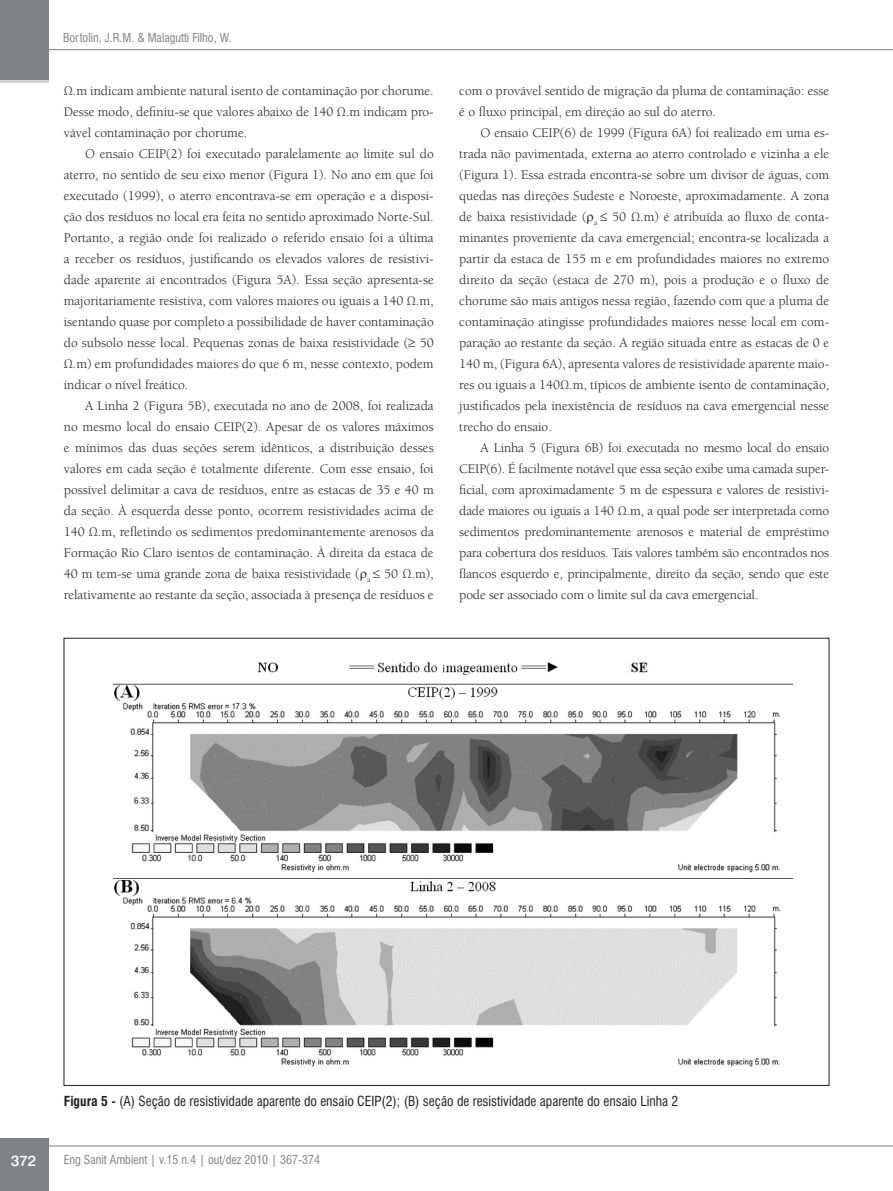
<style>
.page{position:relative;width:893px;height:1191px;background:#fff}
.page>*{position:absolute;margin:0;border:0;box-sizing:border-box;transform-origin:0 0}
.t1{font:500 15px "Swiss 721 BT";color:#fff}
._05_0_texto_txt{font:13.5px/21px "Berkeley Std";color:#231f20;text-align:justify}
._07_0_tabela-img-tit{font:condensed 13.5px "Swiss 721 BT";color:#231f20}
.t2{font:condensed 12px "Swiss 721 BT";color:#808285}
.s1{font-weight:700}
</style>
<div class="page">
<hr style="left:39px;top:49px;width:854px;height:1px;background:#808285">
<hr style="left:0;top:1145px;width:893px;height:1px;background:#808285">
<div style="left:0;top:0;width:48px;height:82px;background:#d1d2d4"></div>
<div style="left:0;top:0;width:48px;height:80px;background:#808285"></div>
<div style="left:0;top:1138px;width:48px;height:53px;background:#808285"></div>
<img style="left:113px;top:662px;width:680px;height:405px">
<p class="t2" style="left:63px;top:30px;width:170px">Bortolin, J.R.M. &amp; Malagutti Filho, W.</p>
<p class="_05_0_texto_txt" style="left:64px;top:80px;width:371px">Ω.m indicam ambiente natural isento de contaminação por chorume.<br>Desse modo, definiu-se que valores abaixo de 140 Ω.m indicam pro&shy;vável contaminação por chorume.</p>
<p class="_05_0_texto_txt" style="left:64px;top:143px;width:371px;text-indent:21px">O ensaio CEIP(2) foi executado paralelamente ao limite sul do aterro, no sentido de seu eixo menor (Figura 1). No ano em que foi executado (1999), o aterro encontrava-se em operação e a disposi&shy;ção dos resíduos no local era feita no sentido aproximado Norte-Sul.<br>Portanto, a região onde foi realizado o referido ensaio foi a última a receber os resíduos, justificando os elevados valores de resistivi&shy;dade aparente aí encontrados (Figura 5A). Essa seção apresenta-se majoritariamente resistiva, com valores maiores ou iguais a 140 Ω.m, isentando quase por completo a possibilidade de haver contaminação do subsolo nesse local. Pequenas zonas de baixa resistividade (≥ 50<br>Ω.m) em profundidades maiores do que 6 m, nesse contexto, podem indicar o nível freático.</p>
<p class="_05_0_texto_txt" style="left:64px;top:395px;width:371px;text-indent:21px">A Linha 2 (Figura 5B), executada no ano de 2008, foi realizada no mesmo local do ensaio CEIP(2). Apesar de os valores máximos e mínimos das duas seções serem idênticos, a distribuição desses valores em cada seção é totalmente diferente. Com esse ensaio, foi possível delimitar a cava de resíduos, entre as estacas de 35 e 40 m da seção. À esquerda desse ponto, ocorrem resistividades acima de 140 Ω.m, refletindo os sedimentos predominantemente arenosos da Formação Rio Claro isentos de contaminação. À direita da estaca de 40 m tem-se uma grande zona de baixa resistividade ( <sub>a</sub> ≤ 50 Ω.m), relativamente ao restante da seção, associada à presença de resíduos e</p>
<p class="_05_0_texto_txt" style="left:459px;top:80px;width:371px">com o provável sentido de migração da pluma de contaminação: esse é o fluxo principal, em direção ao sul do aterro.</p>
<p class="_05_0_texto_txt" style="left:459px;top:122px;width:371px;text-indent:21px">O ensaio CEIP(6) de 1999 (Figura 6A) foi realizado em uma es&shy;trada não pavimentada, externa ao aterro controlado e vizinha a ele (Figura 1). Essa estrada encontra-se sobre um divisor de águas, com quedas nas direções Sudeste e Noroeste, aproximadamente. A zona de baixa resistividade ( <sub>a</sub> ≤ 50 Ω.m) é atribuída ao fluxo de conta&shy;minantes proveniente da cava emergencial; encontra-se localizada a partir da estaca de 155 m e em profundidades maiores no extremo direito da seção (estaca de 270 m), pois a produção e o fluxo de chorume são mais antigos nessa região, fazendo com que a pluma de contaminação atingisse profundidades maiores nesse local em com&shy;paração ao restante da seção. A região situada entre as estacas de 0 e 140 m, (Figura 6A), apresenta valores de resistividade aparente maio&shy;res ou iguais a 140Ω.m, típicos de ambiente isento de contaminação, justificados pela inexistência de resíduos na cava emergencial nesse trecho do ensaio.</p>
<p class="_05_0_texto_txt" style="left:459px;top:437px;width:371px;text-indent:21px">A Linha 5 (Figura 6B) foi executada no mesmo local do ensaio CEIP(6). É facilmente notável que essa seção exibe uma camada super&shy;ficial, com aproximadamente 5 m de espessura e valores de resistivi&shy;dade maiores ou iguais a 140 Ω.m, a qual pode ser interpretada como sedimentos predominantemente arenosos e material de empréstimo para cobertura dos resíduos. Tais valores também são encontrados nos flancos esquerdo e, principalmente, direito da seção, sendo que este pode ser associado com o limite sul da cava emergencial.</p>
<p class="_07_0_tabela-img-tit" style="left:64px;top:1092px;width:616px"><span class="s1">Figura 5 -</span> (A) Seção de resistividade aparente do ensaio CEIP(2); (B) seção de resistividade aparente do ensaio Linha 2</p>
<p class="t1" style="left:11px;top:1151px;width:27px">372</p>
<p class="t2" style="left:64px;top:1152px;width:258px">Eng Sanit Ambient | v.15 n.4 | out/dez 2010 | 367-374</p>
</div>
